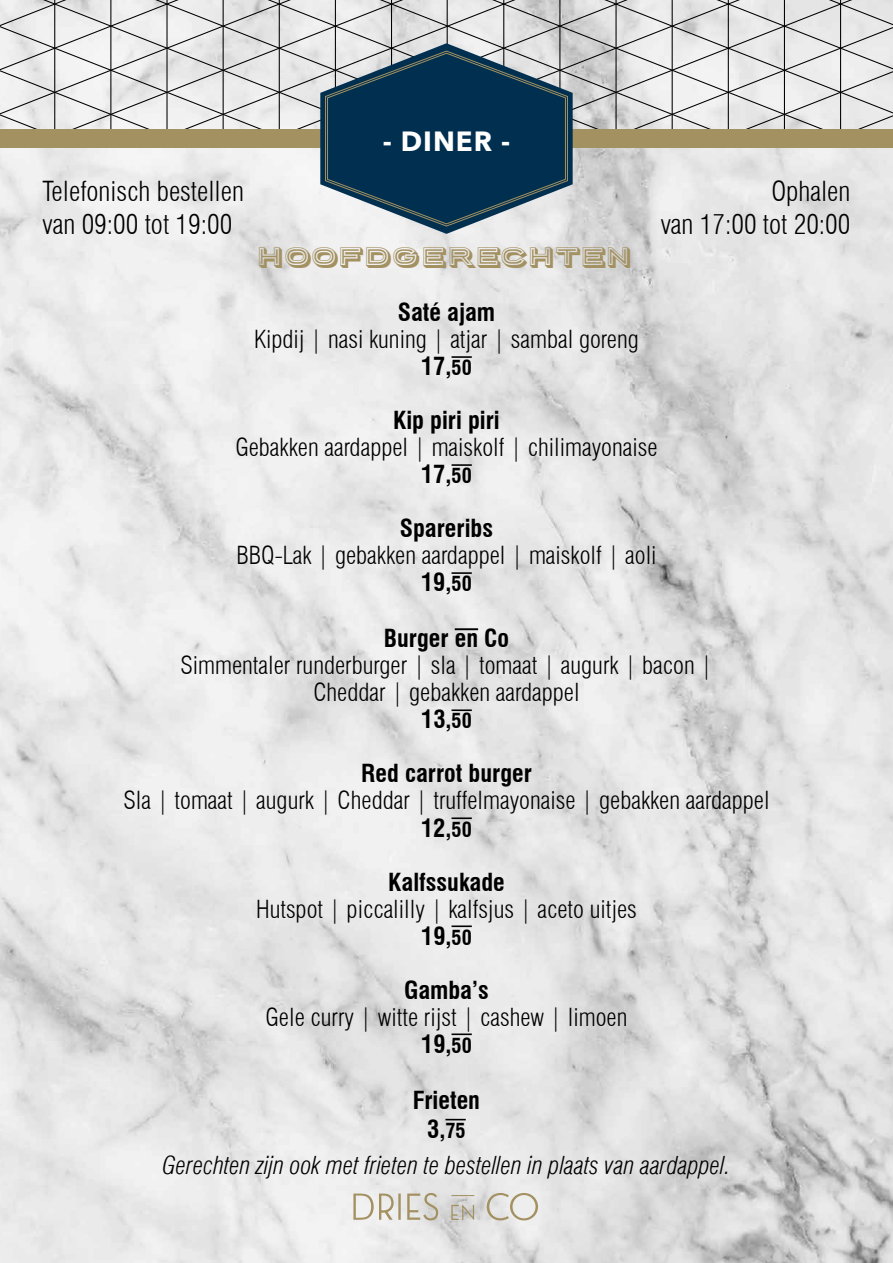
<style>
.page{position:relative;width:893px;height:1263px;background:#fff}
.page>*{position:absolute;margin:0;border:0;box-sizing:border-box;transform-origin:0 0}
.t1{font:700 27.75px "Avenir Next";letter-spacing:.035em;color:#fff}
.t2{font:300 condensed 27px/32.4px "Swiss 721 BT";color:#000}
.t3{font:300 condensed 24.3px/27px "Swiss 721 BT";color:#000;text-align:center}
.t4{font:700 condensed 24.3px/29.1px "Swiss 721 BT";color:#000;text-align:center}
.t5{font:italic 300 condensed 24.3px "Swiss 721 BT";color:#000}
.t6{font:24.3px "Porter Sans Block";color:#a39161}
.s1{font-weight:700}
.s2{font-weight:700;font-size:20.25px}
.s3{font-size:20.25px}
</style>
<div class="page">
<img style="left:0;top:227px;width:893px;height:1036px">
<svg style="left:0;top:24px;width:893px;height:26px"></svg>
<svg style="left:0;top:0;width:893px;height:24px;background:#d8d8d8"></svg>
<hr style="left:391px;top:0;width:1px;height:138px;background:#000">
<hr style="left:447px;top:0;width:1px;height:138px;background:#000">
<hr style="left:335px;top:0;width:1px;height:138px;background:#000">
<hr style="left:279px;top:0;width:1px;height:138px;background:#000">
<hr style="left:223px;top:0;width:1px;height:138px;background:#000">
<hr style="left:166px;top:0;width:2px;height:138px;background:#000">
<hr style="left:110px;top:0;width:1px;height:138px;background:#000">
<hr style="left:54px;top:0;width:1px;height:138px;background:#000">
<hr style="left:503px;top:0;width:1px;height:138px;background:#000">
<hr style="left:559px;top:0;width:1px;height:138px;background:#000">
<hr style="left:615px;top:0;width:2px;height:138px;background:#000">
<hr style="left:672px;top:0;width:1px;height:138px;background:#000">
<hr style="left:728px;top:0;width:1px;height:138px;background:#000">
<hr style="left:784px;top:0;width:1px;height:138px;background:#000">
<hr style="left:840px;top:0;width:1px;height:138px;background:#000">
<svg style="left:320px;top:43px;width:253px;height:191px;fill:#eaeaea"></svg>
<svg style="left:0;top:50px;width:893px;height:177px"></svg>
<svg style="left:353px;top:1193px;width:185px;height:27px;background:#d5d1c7"></svg>
<hr style="left:452px;top:356px;width:20px;height:2px;background:#000">
<hr style="left:452px;top:464px;width:20px;height:2px;background:#000">
<hr style="left:452px;top:572px;width:20px;height:2px;background:#000">
<hr style="left:455px;top:628px;width:23px;height:2px;background:#000">
<hr style="left:452px;top:709px;width:20px;height:2px;background:#000">
<hr style="left:452px;top:817px;width:20px;height:2px;background:#000">
<hr style="left:452px;top:925px;width:20px;height:2px;background:#000">
<hr style="left:452px;top:1033px;width:20px;height:2px;background:#000">
<svg style="left:445px;top:1119px;width:21px;height:1px"></svg>
<p class="t2" style="left:43px;top:175px;width:203px">Telefonisch bestellen van 09:00 tot 19:00</p>
<p class="t1" style="left:383px;top:117px;width:129px">- DINER -</p>
<p class="t2" style="left:661px;top:175px;width:191px;text-align:right">Ophalen<br>van 17:00 tot 20:00</p>
<p class="t6" style="left:259px;top:241px;width:376px">HOOFDGERECHTEN</p>
<p class="t4" style="left:398px;top:298px;width:99px">Saté ajam</p>
<p class="t3" style="left:254px;top:326px;width:386px">Kipdij | nasi kuning | atjar | sambal goreng<br><span class="s1">17,</span><span class="s2">50</span></p>
<p class="t4" style="left:393px;top:406px;width:108px">Kip piri piri</p>
<p class="t3" style="left:235px;top:434px;width:424px">Gebakken aardappel | maiskolf | chilimayonaise<br><span class="s1">17,</span><span class="s2">50</span></p>
<p class="t4" style="left:400px;top:514px;width:95px">Spareribs</p>
<p class="t3" style="left:236px;top:542px;width:422px">BBQ-Lak | gebakken aardappel | maiskolf | aoli<br><span class="s1">19,</span><span class="s2">50</span></p>
<p class="t4" style="left:384px;top:624px;width:127px">Burger en Co</p>
<p class="t3" style="left:180px;top:652px;width:534px">Simmentaler runderburger | sla | tomaat | augurk | bacon |<br>Cheddar | gebakken aardappel<br><span class="s1">13,</span><span class="s2">50</span></p>
<p class="t4" style="left:361px;top:759px;width:172px">Red carrot burger</p>
<p class="t3" style="left:123px;top:787px;width:648px">Sla | tomaat | augurk | Cheddar | truffelmayonaise | gebakken aardappel<br><span class="s1">12,</span><span class="s2">50</span></p>
<p class="t4" style="left:388px;top:867px;width:118px">Kalfssukade</p>
<p class="t3" style="left:256px;top:895px;width:382px">Hutspot | piccalilly | kalfsjus | aceto uitjes<br><span class="s1">19,</span><span class="s2">50</span></p>
<p class="t4" style="left:404px;top:975px;width:86px">Gamba’s</p>
<p class="t3" style="left:266px;top:1003px;width:363px">Gele curry | witte rijst | cashew | limoen<br><span class="s1">19,</span><span class="s2">50</span></p>
<p class="t4" style="left:413px;top:1085px;width:69px">Frieten<br>3,<span class="s3">75</span></p>
<p class="t5" style="left:162px;top:1150px;width:570px">Gerechten zijn ook met frieten te bestellen in plaats van aardappel.</p>
</div>
